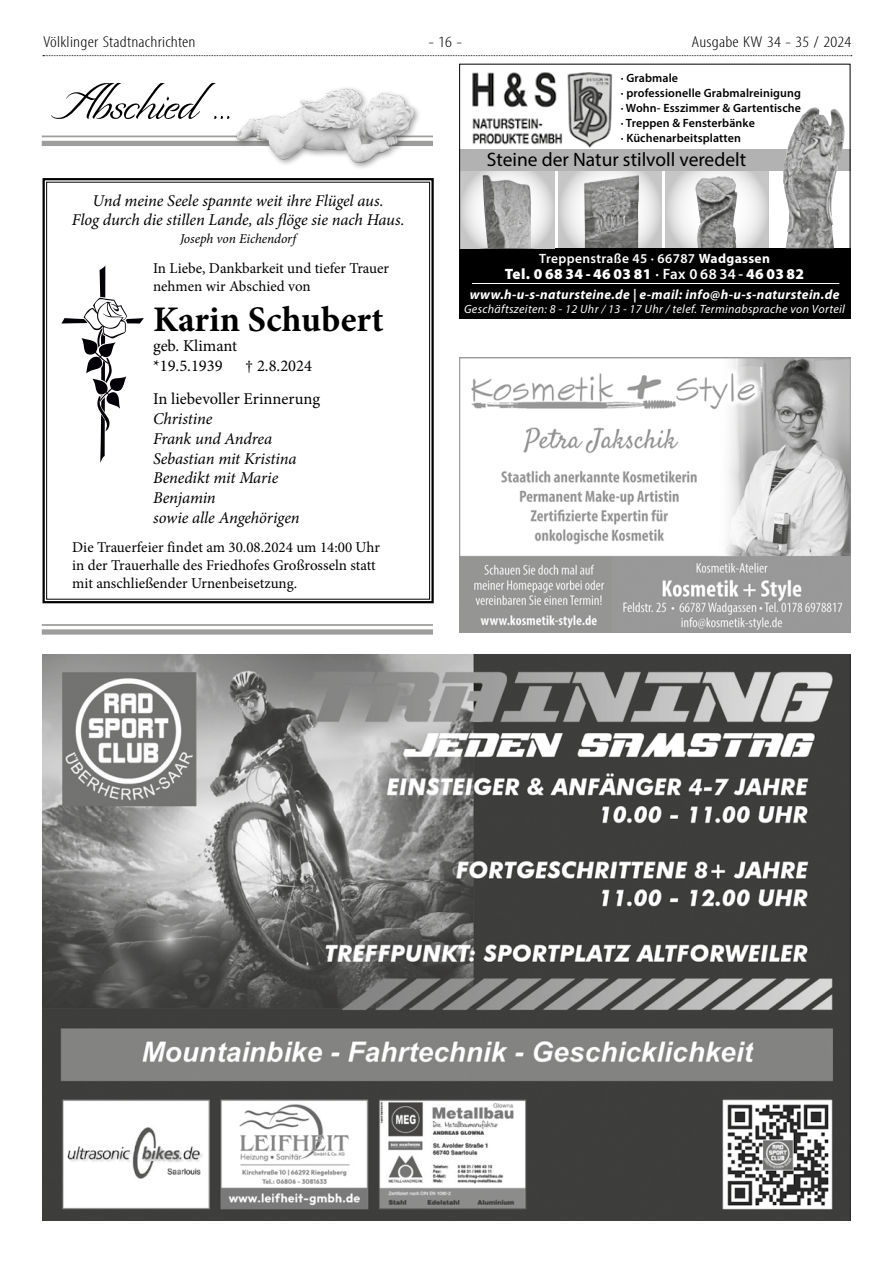
<style>
.page{position:relative;width:893px;height:1263px;background:#fff}
.page>*{position:absolute;margin:0;border:0;box-sizing:border-box;transform-origin:0 0}
.t1{font:54px "Recherche";color:#000}
.t2{font:700 36px "Minion Pro";color:#000}
.t3{font:19.5px "Myriad Pro";color:#000}
.t4{font:italic 16.5px/19.8px "Minion Pro";letter-spacing:-.005em;color:#000;text-align:center}
.t5{font:16.5px/19.8px "Minion Pro";color:#000}
.t6{font:300 condensed 15.75px "Myriad Pro";letter-spacing:.01em;color:#000;scale:1.2 1}
.t7{font:15px/18px "Minion Pro";color:#000}
.t8{font:900 15px "Myriad Pro";letter-spacing:.025em;color:#fff}
.t9{font:italic 700 13.5px "Myriad Pro";letter-spacing:.025em;color:#fff}
.t10{font:600 13.5px "Myriad Pro";letter-spacing:.025em;color:#fff}
.t11{font:italic 13.5px "Minion Pro";letter-spacing:-.005em;color:#000}
.t12{font:600 12px/15px "Myriad Pro";letter-spacing:.01em;color:#000}
.t13{font:italic 12px "Myriad Pro";letter-spacing:.025em;color:#fff}
.s1{font-weight:700}
.s2{font-weight:600}
</style>
<div class="page">
<svg style="left:43px;top:55px;width:809px;height:1px"></svg>
<svg style="left:558px;top:171px;width:103px;height:77px"></svg>
<img style="left:584px;top:175px;width:55px;height:73px">
<svg style="left:665px;top:171px;width:103px;height:77px"></svg>
<img style="left:695px;top:176px;width:42px;height:72px">
<div style="left:459px;top:149px;width:391px;height:22px;background:#b3b2b2"></div>
<div style="left:459px;top:248px;width:391px;height:71px;background:#000"></div>
<img style="left:472px;top:72px;width:141px;height:76px">
<hr style="left:472px;top:283px;width:367px;height:1px;background:#fff">
<svg style="left:461px;top:171px;width:94px;height:77px"></svg>
<img style="left:483px;top:175px;width:48px;height:73px">
<div style="left:459px;top:64px;width:391px;height:255px;border:1px solid #000"></div>
<img style="left:783px;top:107px;width:62px;height:141px">
<hr style="left:42px;top:624px;width:391px;height:2px;background:#9d9d9c">
<div style="left:42px;top:629px;width:391px;height:6px;background:#9d9d9c"></div>
<hr style="left:42px;top:136px;width:391px;height:1px;background:#9d9d9c">
<div style="left:42px;top:141px;width:391px;height:5px;background:#9d9d9c"></div>
<img style="left:228px;top:88px;width:195px;height:80px">
<svg style="left:43px;top:178px;width:391px;height:425px"></svg>
<svg style="left:61px;top:265px;width:83px;height:198px"></svg>
<img style="left:459px;top:357px;width:391px;height:275px">
<img style="left:43px;top:655px;width:807px;height:565px">
<p class="t6" style="left:43px;top:33px;width:128px">Völklinger Stadtnachrichten</p>
<p class="t6" style="left:428px;top:33px;width:30px">- 16 -</p>
<p class="t6" style="left:692px;top:33px;width:135px">Ausgabe KW 34 - 35 / 2024</p>
<p class="t12" style="left:621px;top:70px;width:182px">· Grabmale<br>· professionelle Grabmalreinigung · Wohn- Esszimmer &amp; Gartentische · Treppen &amp; Fensterbänke<br>· Küchenarbeitsplatten</p>
<h1 class="t1" style="left:52px;top:69px;width:182px">Abschied …</h1>
<p class="t4" style="left:72px;top:191px;width:334px;line-height:18.8px">Und meine Seele spannte weit ihre Flügel aus.<br>Flog durch die stillen Lande, als flöge sie nach Haus.</p>
<p class="t11" style="left:180px;top:229px;width:118px">Joseph von Eichendorf</p>
<p class="t7" style="left:153px;top:259px;width:238px">In Liebe, Dankbarkeit und tiefer Trauer nehmen wir Abschied von</p>
<h2 class="t2" style="left:153px;top:294px;width:232px">Karin Schubert</h2>
<p class="t5" style="left:153px;top:336px;width:86px">geb. Klimant *19.5.1939</p>
<p class="t5" style="left:153px;top:349px;width:169px;line-height:33.3px;text-indent:92px">† 2.8.2024<br>In liebevoller Erinnerung</p>
<p class="t4" style="left:153px;top:409px;width:148px;text-align:left">Christine<br>Frank und Andrea<br>Sebastian mit Kristina<br>Benedikt mit Marie<br>Benjamin<br>sowie alle Angehörigen</p>
<p class="t7" style="left:72px;top:538px;width:309px">Die Trauerfeier findet am 30.08.2024 um 14:00 Uhr in der Trauerhalle des Friedhofes Großrosseln statt mit anschließender Urnenbeisetzung.</p>
<h3 class="t3" style="left:487px;top:148px;width:261px">Steine der Natur stilvoll veredelt</h3>
<p class="t10" style="left:539px;top:250px;width:232px">Treppenstraße 45 · 66787 <span class="s1">Wadgassen</span></p>
<p class="t8" style="left:505px;top:264px;width:301px">Tel. 0 68 34 - 46 03 81 <span class="s2">· Fax 0 68 34 -</span> 46 03 82</p>
<p class="t9" style="left:470px;top:285px;width:371px">www.h-u-s-natursteine.de | e-mail: info@h-u-s-naturstein.de</p>
<p class="t13" style="left:464px;top:302px;width:382px">Geschäftszeiten: 8 - 12 Uhr / 13 - 17 Uhr / telef. Terminabsprache von Vorteil</p>
</div>
